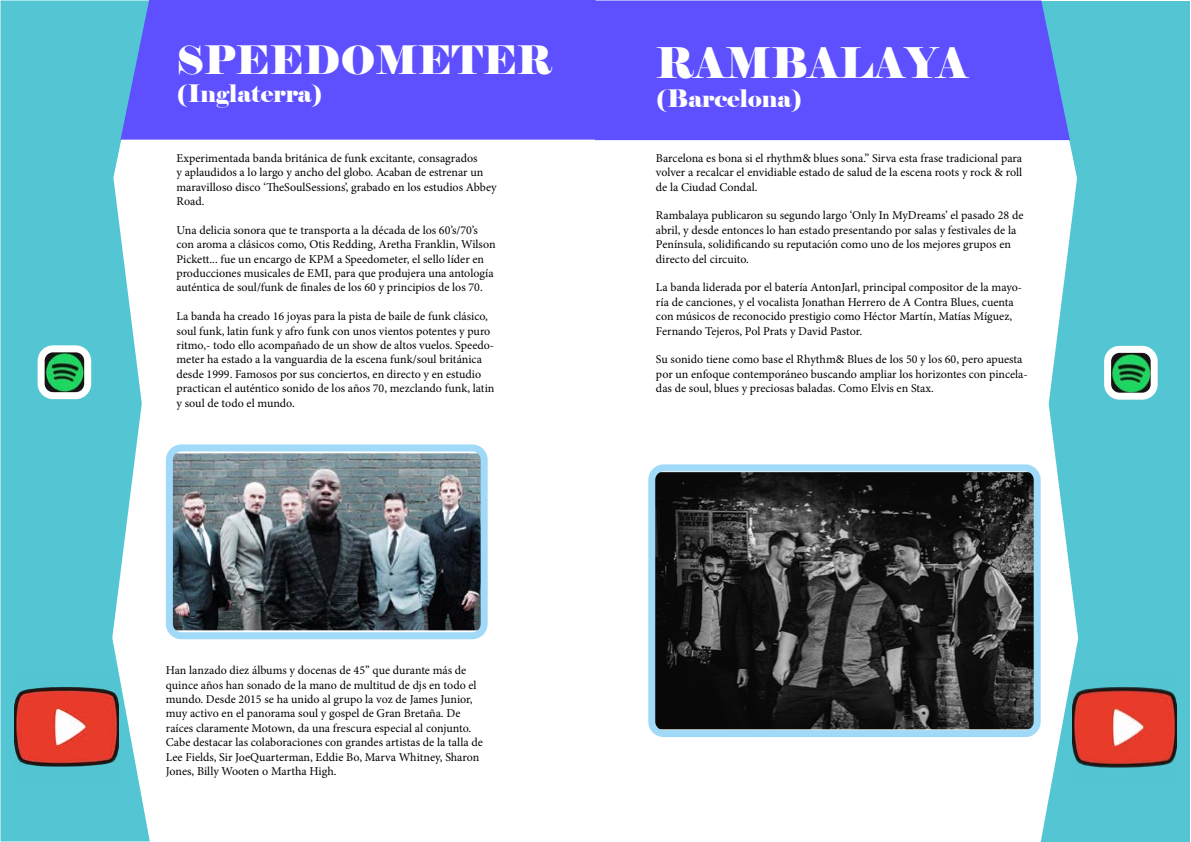
<style>
.page{position:relative;width:1191px;height:842px;background:#fff}
.page>*{position:absolute;margin:0;border:0;box-sizing:border-box;transform-origin:0 0}
.t1{font:42px "Elephant";color:#fff}
.t2{font:39px "Elephant";color:#fff}
.t3{font:24px "Elephant";color:#fff}
.t4{font:12px/14.4px "Minion Pro";color:#000}
</style>
<div class="page">
<svg style="left:1px;top:1px;width:149px;height:840px;background:#6cced9"></svg>
<div style="left:120px;top:0;width:475px;height:140px;background:#5e50ff"></div>
<img style="left:41px;top:353px;width:47px;height:43px">
<div style="left:38px;top:345px;width:53px;height:54px;border:7px solid #fff;border-radius:12px"></div>
<img style="left:14px;top:669px;width:104px;height:115px">
<img style="left:174px;top:453px;width:305px;height:177px">
<div style="left:166px;top:444px;width:321px;height:195px;border:7px solid #a1daf8;border-radius:12px"></div>
<svg style="left:1040px;top:1px;width:150px;height:841px;background:#6dced9"></svg>
<div style="left:595px;top:1px;width:475px;height:139px;background:#5e50ff"></div>
<img style="left:656px;top:472px;width:376px;height:257px">
<div style="left:648px;top:464px;width:392px;height:273px;border:7px solid #a1daf8;border-radius:12px"></div>
<img style="left:1107px;top:349px;width:47px;height:43px">
<div style="left:1104px;top:346px;width:53px;height:54px;border:7px solid #fff;border-radius:12px"></div>
<img style="left:1072px;top:669px;width:104px;height:115px">
<h2 class="t2" style="left:176px;top:35px;width:377px">SPEEDOMETER</h2>
<h3 class="t3" style="left:176px;top:79px;width:148px">(Inglaterra)</h3>
<p class="t4" style="left:176px;top:151px;width:322px">Experimentada banda británica de funk excitante, consagrados<br>y aplaudidos a lo largo y ancho del globo. Acaban de estrenar un maravilloso disco ‘TheSoulSessions’, grabado en los estudios Abbey Road.</p>
<p class="t4" style="left:176px;top:223px;width:321px">Una delicia sonora que te transporta a la década de los 60’s/70’s con aroma a clásicos como, Otis Redding, Aretha Franklin, Wilson Pickett... fue un encargo de KPM a Speedometer, el sello líder en producciones musicales de EMI, para que produjera una antología auténtica de soul/funk de finales de los 60 y principios de los 70.</p>
<p class="t4" style="left:176px;top:309px;width:319px">La banda ha creado 16 joyas para la pista de baile de funk clásico, soul funk, latin funk y afro funk con unos vientos potentes y puro ritmo,- todo ello acompañado de un show de altos vuelos. Speedo&shy;meter ha estado a la vanguardia de la escena funk/soul británica desde 1999. Famosos por sus conciertos, en directo y en estudio practican el auténtico sonido de los años 70, mezclando funk, latin y soul de todo el mundo.</p>
<p class="t4" style="left:166px;top:663px;width:318px">Han lanzado diez álbums y docenas de 45’’ que durante más de quince años han sonado de la mano de multitud de djs en todo el mundo. Desde 2015 se ha unido al grupo la voz de James Junior, muy activo en el panorama soul y gospel de Gran Bretaña. De raíces claramente Motown, da una frescura especial al conjunto.<br>Cabe destacar las colaboraciones con grandes artistas de la talla de Lee Fields, Sir JoeQuarterman, Eddie Bo, Marva Whitney, Sharon Jones, Billy Wooten o Martha High.</p>
<h1 class="t1" style="left:656px;top:36px;width:314px">RAMBALAYA</h1>
<h3 class="t3" style="left:656px;top:83px;width:148px">(Barcelona)</h3>
<p class="t4" style="left:656px;top:151px;width:368px;text-align:justify">Barcelona es bona si el rhythm&amp; blues sona.” Sirva esta frase tradicional para volver a recalcar el envidiable estado de salud de la escena roots y rock &amp; roll de la Ciudad Condal.</p>
<p class="t4" style="left:656px;top:208px;width:369px">Rambalaya publicaron su segundo largo ‘Only In MyDreams’ el pasado 28 de abril, y desde entonces lo han estado presentando por salas y festivales de la Península, solidificando su reputación como uno de los mejores grupos en directo del circuito.</p>
<p class="t4" style="left:656px;top:280px;width:368px">La banda liderada por el batería AntonJarl, principal compositor de la mayo&shy;ría de canciones, y el vocalista Jonathan Herrero de A Contra Blues, cuenta con músicos de reconocido prestigio como Héctor Martín, Matías Míguez, Fernando Tejeros, Pol Prats y David Pastor.</p>
<p class="t4" style="left:656px;top:352px;width:373px">Su sonido tiene como base el Rhythm&amp; Blues de los 50 y los 60, pero apuesta por un enfoque contemporáneo buscando ampliar los horizontes con pincela&shy;das de soul, blues y preciosas baladas. Como Elvis en Stax.</p>
</div>
